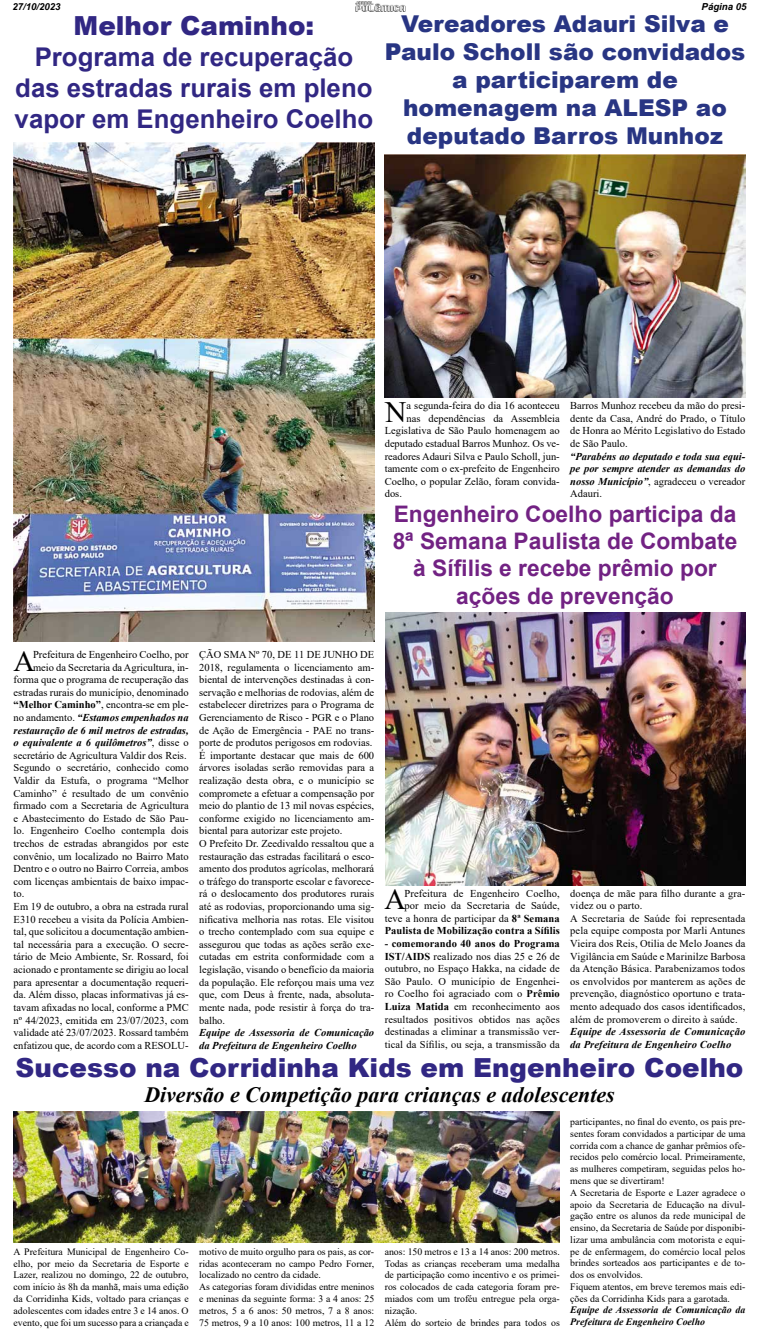
<style>
.page{position:relative;width:759px;height:1342px;background:#fff}
.page>*{position:absolute;margin:0;border:0;box-sizing:border-box;transform-origin:0 0}
.t1{font:29.49px "Times New Roman";color:#000}
.t2{font:900 26.25px "Arial";color:#312783}
.t3{font:700 25.81px/31px "Arial";color:#312783;text-align:center}
.t4{font:900 23.19px/27.8px "Arial";color:#283583;text-align:center}
.t5{font:700 22.75px/27.3px "Arial";color:#722283;text-align:center}
.t6{font:italic 700 21.88px "Times New Roman";color:#000}
.t7{font:10.5px/12.6px "Times New Roman";color:#000;text-align:justify}
.t8{font:italic 700 10.5px/12.6px "Times New Roman";color:#000}
.t9{font:9.8px/11.7px "Times New Roman";color:#000}
.t10{font:italic 700 9.8px/11.7px "Times New Roman";color:#000}
.t11{font:italic 700 9.62px "Arial";color:#000}
.s1{font-weight:400;font-style:normal}
.s2{font-weight:700}
</style>
<div class="page">
<img style="left:356px;top:2px;width:50px;height:10px">
<img style="left:385px;top:154px;width:360px;height:244px">
<img style="left:385px;top:613px;width:361px;height:272px">
<img style="left:14px;top:143px;width:360px;height:498px">
<img style="left:14px;top:1112px;width:546px;height:131px">
<p class="t11" style="left:12px;top:1px;width:50px">27/10/2023</p>
<p class="t11" style="left:702px;top:1px;width:46px">Página 05</p>
<h3 class="t4" style="left:385px;top:9px;width:362px">Vereadores Adauri Silva e<br>Paulo Scholl são convidados a participarem de homenagem na ALESP ao deputado Barros Munhoz</h3>
<h2 class="t2" style="left:74px;top:6px;width:242px">Melhor Caminho:</h2>
<h3 class="t3" style="left:15px;top:42px;width:360px">Programa de recuperação das estradas rurais em pleno vapor em Engenheiro Coelho</h3>
<h1 class="t1" style="left:385px;top:391px;width:23px">N</h1>
<p class="t7" style="left:406px;top:399px;width:155px">a segunda-feira do dia 16 aconteceu</p>
<p class="t7" style="left:570px;top:399px;width:177px">Barros Munhoz recebeu da mão do presi&shy;dente da Casa, André do Prado, o Título de Honra ao Mérito Legislativo do Estado de São Paulo.</p>
<p class="t8" style="left:570px;top:449px;width:177px;text-align:justify">“Parabéns ao deputado e toda sua equi&shy;pe por sempre atender as demandas do nosso Município”<span class="s1">, agradeceu o vereador Adauri.</span></p>
<h3 class="t5" style="left:393px;top:500px;width:346px">Engenheiro Coelho participa da<br>8ª Semana Paulista de Combate à Sífilis e recebe prêmio por ações de prevenção</h3>
<p class="t7" style="left:406px;top:412px;width:155px">nas dependências da Assembleia</p>
<p class="t7" style="left:385px;top:424px;width:177px">Legislativa de São Paulo homenagem ao</p>
<p class="t7" style="left:385px;top:437px;width:177px">deputado estadual Barros Munhoz. Os ve-</p>
<p class="t7" style="left:385px;top:449px;width:177px">readores Adauri Silva e Paulo Scholl, jun-</p>
<p class="t7" style="left:385px;top:462px;width:177px">tamente com o ex-prefeito de Engenheiro</p>
<p class="t7" style="left:385px;top:475px;width:177px">Coelho, o popular Zelão, foram convida-</p>
<p class="t7" style="left:385px;top:487px;width:19px">dos.</p>
<p class="t7" style="left:199px;top:648px;width:177px;text-align:left">ÇÃO SMA Nº 70, DE 11 DE JUNHO DE 2018, regulamenta o licenciamento am&shy;biental de intervenções destinadas à con&shy;servação e melhorias de rodovias, além de estabelecer diretrizes para o Programa de Gerenciamento de Risco - PGR e o Plano de Ação de Emergência - PAE no trans&shy;porte de produtos perigosos em rodovias.<br>É importante destacar que mais de 600 árvores isoladas serão removidas para a realização desta obra, e o município se compromete a efetuar a compensação por meio do plantio de 13 mil novas espécies, conforme exigido no licenciamento am&shy;biental para autorizar este projeto.<br>O Prefeito Dr. Zeedivaldo ressaltou que a restauração das estradas facilitará o esco&shy;amento dos produtos agrícolas, melhorará o tráfego do transporte escolar e favorece&shy;rá o deslocamento dos produtores rurais até as rodovias, proporcionando uma sig&shy;nificativa melhoria nas rotas. Ele visitou o trecho contemplado com sua equipe e assegurou que todas as ações serão exe&shy;cutadas em estrita conformidade com a legislação, visando o benefício da maioria da população. Ele reforçou mais uma vez que, com Deus à frente, nada, absoluta&shy;mente nada, pode resistir à força do tra&shy;balho.</p>
<p class="t8" style="left:199px;top:1026px;width:177px">Equipe de Assessoria de Comunicação da Prefeitura de Engenheiro Coelho</p>
<h2 class="t2" style="left:16px;top:1048px;width:729px">Sucesso na Corridinha Kids em Engenheiro Coelho</h2>
<h3 class="t6" style="left:144px;top:1079px;width:472px">Diversão e Competição para crianças e adolescentes</h3>
<h1 class="t1" style="left:13px;top:640px;width:23px">A</h1>
<p class="t7" style="left:33px;top:648px;width:157px">Prefeitura de Engenheiro Coelho, por</p>
<p class="t7" style="left:33px;top:660px;width:157px">meio da Secretaria da Agricultura, in-</p>
<p class="t7" style="left:14px;top:673px;width:177px">forma que o programa de recuperação das</p>
<p class="t7" style="left:14px;top:686px;width:177px">estradas rurais do município, denominado</p>
<p class="t7" style="left:14px;top:698px;width:177px"><span class="s2">“Melhor Caminho”</span>, encontra-se em ple-</p>
<p class="t8" style="left:14px;top:711px;width:177px"><span class="s1">no andamento.</span> “Estamos empenhados na</p>
<p class="t8" style="left:14px;top:723px;width:177px">restauração de 6 mil metros de estradas,</p>
<p class="t8" style="left:14px;top:736px;width:177px">o equivalente a 6 quilômetros”<span class="s1">, disse o</span></p>
<p class="t7" style="left:14px;top:749px;width:175px">secretário de Agricultura Valdir dos Reis.</p>
<p class="t7" style="left:14px;top:761px;width:177px">Segundo o secretário, conhecido como</p>
<p class="t7" style="left:14px;top:774px;width:177px">Valdir da Estufa, o programa “Melhor</p>
<p class="t7" style="left:14px;top:786px;width:177px">Caminho” é resultado de um convênio</p>
<p class="t7" style="left:14px;top:799px;width:177px">firmado com a Secretaria de Agricultura</p>
<p class="t7" style="left:14px;top:812px;width:177px">e Abastecimento do Estado de São Pau-</p>
<p class="t7" style="left:14px;top:824px;width:177px">lo. Engenheiro Coelho contempla dois</p>
<p class="t7" style="left:14px;top:837px;width:177px">trechos de estradas abrangidos por este</p>
<p class="t7" style="left:14px;top:849px;width:177px">convênio, um localizado no Bairro Mato</p>
<p class="t7" style="left:14px;top:862px;width:177px">Dentro e o outro no Bairro Correia, ambos</p>
<p class="t7" style="left:14px;top:875px;width:177px">com licenças ambientais de baixo impac-</p>
<p class="t7" style="left:14px;top:887px;width:12px">to.</p>
<p class="t7" style="left:14px;top:900px;width:177px">Em 19 de outubro, a obra na estrada rural</p>
<p class="t7" style="left:14px;top:912px;width:177px">E310 recebeu a visita da Polícia Ambien-</p>
<p class="t7" style="left:14px;top:925px;width:177px">tal, que solicitou a documentação ambien-</p>
<p class="t7" style="left:14px;top:938px;width:177px">tal necessária para a execução. O secre-</p>
<p class="t7" style="left:14px;top:950px;width:177px">tário de Meio Ambiente, Sr. Rossard, foi</p>
<p class="t7" style="left:14px;top:963px;width:177px">acionado e prontamente se dirigiu ao local</p>
<p class="t7" style="left:14px;top:975px;width:177px">para apresentar a documentação requeri-</p>
<p class="t7" style="left:14px;top:988px;width:177px">da. Além disso, placas informativas já es-</p>
<p class="t7" style="left:14px;top:1001px;width:177px">tavam afixadas no local, conforme a PMC</p>
<p class="t7" style="left:14px;top:1013px;width:177px">nº 44/2023, emitida em 23/07/2023, com</p>
<p class="t7" style="left:14px;top:1026px;width:177px">validade até 23/07/2023. Rossard também</p>
<p class="t7" style="left:14px;top:1038px;width:177px">enfatizou que, de acordo com a RESOLU-</p>
<p class="t7" style="left:385px;top:886px;width:177px;text-align:right">Prefeitura de Engenheiro Coelho,<br>por meio da Secretaria de Saúde, teve a honra de participar da <span class="s2">8ª Semana Paulista de Mobilização contra a Sífilis</span></p>
<p class="t7" style="left:385px;top:937px;width:177px"><span class="s2">- comemorando 40 anos do Programa IST/AIDS</span> realizado nos dias 25 e 26 de outubro, no Espaço Hakka, na cidade de São Paulo. O município de Engenhei&shy;ro Coelho foi agraciado com o <span class="s2">Prêmio Luiza Matida</span> em reconhecimento aos resultados positivos obtidos nas ações destinadas a eliminar a transmissão ver&shy;tical da Sífilis, ou seja, a transmissão da</p>
<p class="t7" style="left:570px;top:886px;width:177px;text-align:left">doença de mãe para filho durante a gra&shy;videz ou o parto.<br>A Secretaria de Saúde foi representada pela equipe composta por Marli Antunes Vieira dos Reis, Otilia de Melo Joanes da Vigilância em Saúde e Marinilze Barbosa da Atenção Básica. Parabenizamos todos os envolvidos por manterem as ações de prevenção, diagnóstico oportuno e trata&shy;mento adequado dos casos identificados, além de promoverem o direito à saúde.</p>
<p class="t8" style="left:570px;top:1025px;width:177px">Equipe de Assessoria de Comunicação da Prefeitura de Engenheiro Coelho</p>
<h1 class="t1" style="left:385px;top:878px;width:23px">A</h1>
<p class="t9" style="left:14px;top:1245px;width:177px;text-align:justify">A Prefeitura Municipal de Engenheiro Co&shy;elho, por meio da Secretaria de Esporte e Lazer, realizou no domingo, 22 de outubro, com início às 8h da manhã, mais uma edição da Corridinha Kids, voltado para crianças e adolescentes com idades entre 3 e 14 anos. O evento, que foi um sucesso para a criançada e</p>
<p class="t9" style="left:199px;top:1245px;width:177px">motivo de muito orgulho para os pais, as cor&shy;ridas aconteceram no campo Pedro Forner, localizado no centro da cidade.<br>As categorias foram divididas entre meninos e meninas da seguinte forma: 3 a 4 anos: 25 metros, 5 a 6 anos: 50 metros, 7 a 8 anos:<br>75 metros, 9 a 10 anos: 100 metros, 11 a 12</p>
<p class="t9" style="left:385px;top:1245px;width:177px">anos: 150 metros e 13 a 14 anos: 200 metros.<br>Todas as crianças receberam uma medalha de participação como incentivo e os primei&shy;ros colocados de cada categoria foram pre&shy;miados com um troféu entregue pela orga&shy;nização.<br>Além do sorteio de brindes para todos os</p>
<p class="t9" style="left:570px;top:1116px;width:177px">participantes, no final do evento, os pais pre&shy;sentes foram convidados a participar de uma corrida com a chance de ganhar prêmios ofe&shy;recidos pelo comércio local. Primeiramente, as mulheres competiram, seguidas pelos ho&shy;mens que se divertiram!<br>A Secretaria de Esporte e Lazer agradece o apoio da Secretaria de Educação na divul&shy;gação entre os alunos da rede municipal de ensino, da Secretaria de Saúde por disponibi&shy;lizar uma ambulância com motorista e equi&shy;pe de enfermagem, do comércio local pelos brindes sorteados aos participantes e de to&shy;dos os envolvidos.<br>Fiquem atentos, em breve teremos mais edi&shy;ções da Corridinha Kids para a garotada.</p>
<p class="t10" style="left:570px;top:1304px;width:177px">Equipe de Assessoria de Comunicação da<br>Prefeitura de Engenheiro Coelho</p>
</div>
